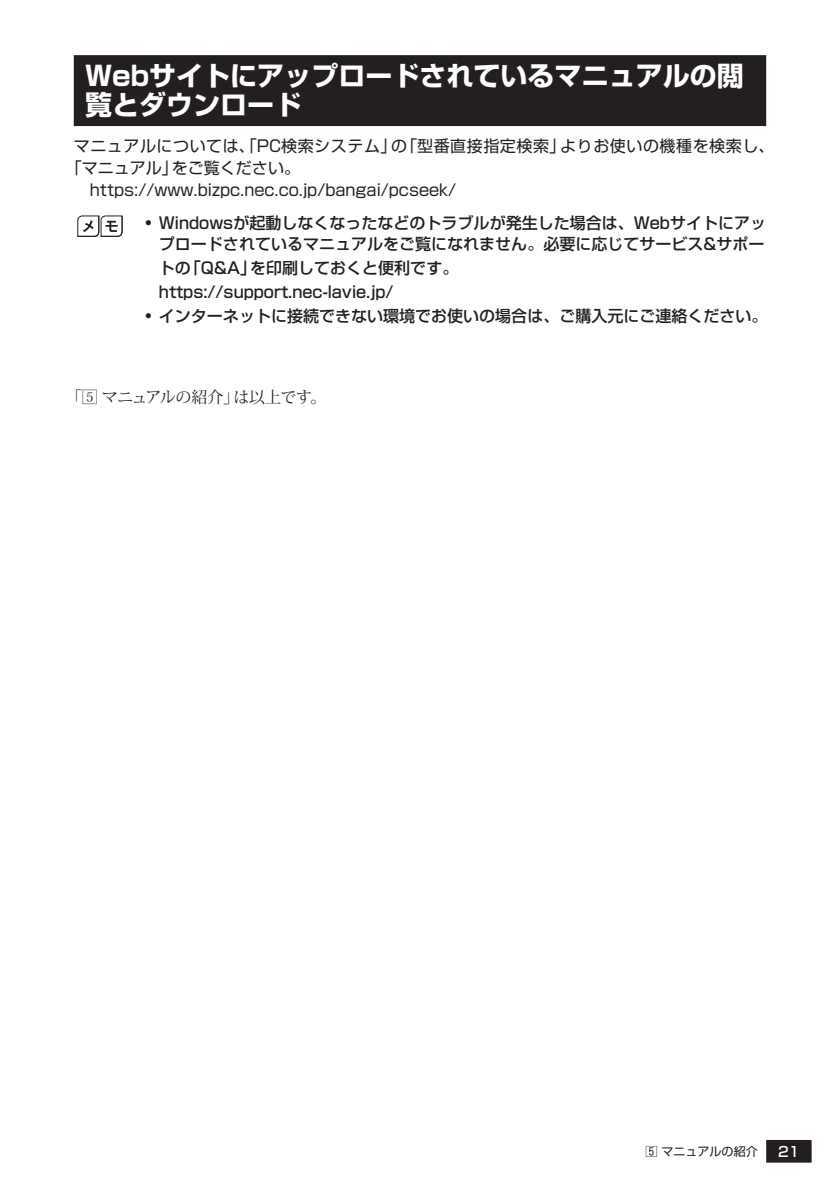
<style>
.page{position:relative;width:840px;height:1191px;background:#fff}
.page>*{position:absolute;margin:0;border:0;box-sizing:border-box;transform-origin:0 0}
.t1{font:700 27px/29px "Shin Go Pro";color:#fff}
.t2{font:500 16px/20.6px "Shin Go Pro";color:#231f20;text-align:right}
.t3{font:16px "Shin Go Pro";color:#231f20}
.t4{font:16px "Shin Go Pro";letter-spacing:.035em;color:#231f20}
.t5{font:16px "Koz Min Pro";letter-spacing:-.03em;color:#231f20}
.t6{font:500 14px "Shin Go Pro";color:#fff}
.t7{font:12px "Shin Go Pro";color:#231f20}
</style>
<div class="page">
<div style="left:765px;top:1140px;width:46px;height:22px;background:#231f20"></div>
<div style="left:74px;top:55px;width:691px;height:71px;background:#231f20"></div>
<svg style="left:77px;top:215px;width:46px;height:22px"></svg>
<h1 class="t1" style="left:85px;top:58px;width:659px">Webサイトにアップロードされているマニュアルの閲覧とダウンロード</h1>
<p class="t4" style="left:74px;top:132px;width:701px">マニュアルについては、「PC検索システム」の「型番直接指定検索」よりお使いの機種を検索し、</p>
<p class="t3" style="left:66px;top:154px;width:236px">「マニュアル」をご覧ください。</p>
<p class="t3" style="left:74px;top:176px;width:384px">　https://www.bizpc.nec.co.jp/bangai/pcseek/</p>
<p class="t2" style="left:145px;top:211px;width:622px">• Windowsが起動しなくなったなどのトラブルが発生した場合は、Webサイトにアップロードされているマニュアルをご覧になれません。必要に応じてサービス&amp;サポー</p>
<p class="t2" style="left:159px;top:254px;width:301px;line-height:24px;text-align:left">トの「Q&amp;A」を印刷しておくと便利です。https://support.nec-lavie.jp/</p>
<p class="t2" style="left:145px;top:304px;width:624px">• インターネットに接続できない環境でお使いの場合は、ご購入元にご連絡ください。</p>
<p class="t5" style="left:66px;top:386px;width:262px">「5 マニュアルの紹介」は以上です。</p>
<p class="t7" style="left:645px;top:1141px;width:113px">5 マニュアルの紹介</p>
<p class="t6" style="left:777px;top:1140px;width:23px">21</p>
</div>
